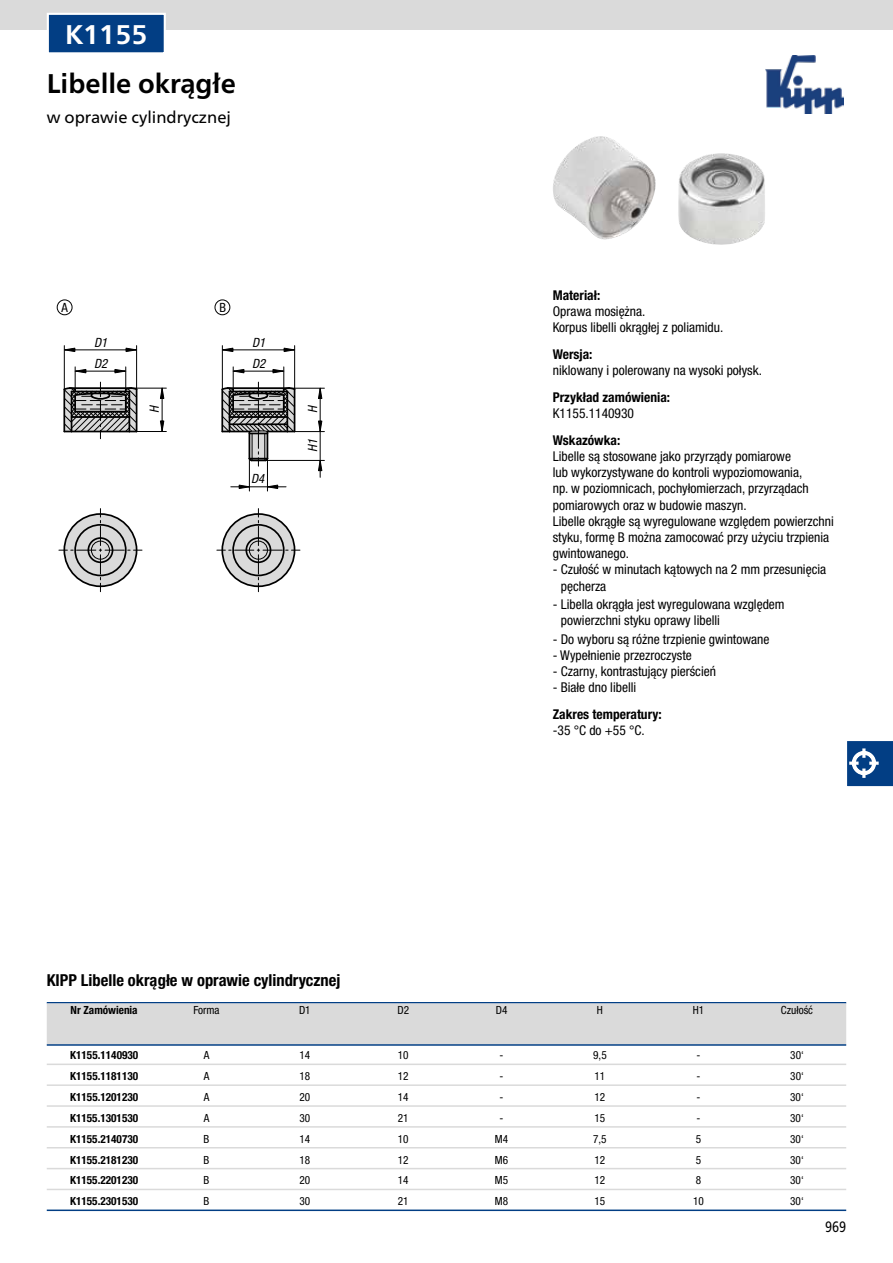
<style>
.page{position:relative;width:893px;height:1263px;background:#fff}
.page>*{position:absolute;margin:0;border:0;box-sizing:border-box;transform-origin:0 0}
.t1{font:700 27px "Frutiger Neue LTW1 G";color:#000}
.t2{font:700 27px "Frutiger Neue LTW1 G";color:#fff}
.t3{font:700 condensed 16.5px "Helvetica Neue LTW1 G";color:#000}
.t4{font:16.5px "Frutiger Neue LTW1 G";color:#000}
.t5{font:15px "Frutiger Neue LTW1 G";color:#000;scale:.81 1}
.t6{font:condensed 13.5px/16.2px "Helvetica Neue LTW1 G";color:#000}
.t7{font:700 condensed 13.5px "Helvetica Neue LTW1 G";color:#000}
.t8{font:italic condensed 12.75px "Helvetica Neue LTW1 G";color:#000}
.t9{font:condensed 12.75px "Helvetica Neue LTW1 G";color:#000}
.t10{font:condensed 11.25px "Helvetica Neue LTW1 G";color:#000}
.t11{font:700 condensed 11.25px "Helvetica Neue LTW1 G";color:#000}
</style>
<div class="page">
<img style="left:765px;top:55px;width:79px;height:58px">
<div style="left:0;top:0;width:893px;height:30px;background:#dadada"></div>
<svg style="left:847px;top:741px;width:46px;height:46px;background:#2e5f99"></svg>
<img style="left:553px;top:136px;width:212px;height:109px">
<div style="left:57px;top:299px;width:15px;height:16px;border:1px solid #000;border-radius:50%"></div>
<div style="left:215px;top:299px;width:15px;height:16px;border:1px solid #000;border-radius:50%"></div>
<svg style="left:59px;top:509px;width:83px;height:83px"></svg>
<svg style="left:217px;top:509px;width:83px;height:83px"></svg>
<svg style="left:125px;top:347px;width:13px;height:6px"></svg>
<svg style="left:63px;top:347px;width:13px;height:6px"></svg>
<hr style="left:64px;top:349px;width:73px;height:1px;background:#000">
<hr style="left:64px;top:346px;width:1px;height:43px;background:#000">
<hr style="left:136px;top:346px;width:1px;height:43px;background:#000">
<svg style="left:63px;top:367px;width:103px;height:72px"></svg>
<hr style="left:162px;top:388px;width:1px;height:43px;background:#000">
<svg style="left:238px;top:484px;width:17px;height:5px"></svg>
<svg style="left:262px;top:484px;width:16px;height:5px"></svg>
<svg style="left:283px;top:347px;width:13px;height:6px"></svg>
<svg style="left:221px;top:347px;width:13px;height:6px"></svg>
<hr style="left:223px;top:349px;width:72px;height:1px;background:#000">
<hr style="left:222px;top:346px;width:1px;height:43px;background:#000">
<hr style="left:294px;top:346px;width:1px;height:43px;background:#000">
<hr style="left:320px;top:432px;width:1px;height:45px;background:#000">
<hr style="left:267px;top:459px;width:1px;height:32px;background:#000">
<svg style="left:221px;top:367px;width:103px;height:104px"></svg>
<hr style="left:249px;top:459px;width:1px;height:32px;background:#000">
<hr style="left:231px;top:486px;width:55px;height:1px;background:#000">
<div style="left:48px;top:14px;width:117px;height:39px;background:#023e84"></div>
<div style="left:47px;top:13px;width:119px;height:41px;border:2px solid #fff"></div>
<hr style="left:47px;top:1002px;width:799px;height:1px;background:#023e84">
<div style="left:47px;top:1003px;width:799px;height:41px;background:#dadada"></div>
<hr style="left:47px;top:1044px;width:799px;height:2px;background:#023e84">
<hr style="left:47px;top:1063px;width:799px;height:2px;background:#dadada">
<hr style="left:47px;top:1084px;width:799px;height:2px;background:#dadada">
<hr style="left:47px;top:1105px;width:799px;height:2px;background:#dadada">
<hr style="left:47px;top:1126px;width:799px;height:2px;background:#dadada">
<hr style="left:47px;top:1147px;width:799px;height:1px;background:#dadada">
<hr style="left:47px;top:1168px;width:799px;height:1px;background:#dadada">
<hr style="left:47px;top:1189px;width:799px;height:1px;background:#dadada">
<hr style="left:47px;top:1209px;width:799px;height:2px;background:#023e84">
<h1 class="t2" style="left:65px;top:18px;width:84px">K1155</h1>
<h1 class="t1" style="left:47px;top:67px;width:191px">Libelle okrągłe</h1>
<p class="t4" style="left:47px;top:105px;width:186px">w oprawie cylindrycznej</p>
<p class="t9" style="left:61px;top:299px;width:8px">A</p>
<p class="t9" style="left:219px;top:299px;width:8px">B</p>
<p class="t8" style="left:94px;top:335px;width:15px">D1</p>
<p class="t8" style="left:252px;top:335px;width:15px">D1</p>
<p class="t8" style="left:94px;top:356px;width:15px">D2</p>
<p class="t8" style="left:252px;top:356px;width:15px">D2</p>
<p class="t8" style="left:147px;top:413px;width:9px;rotate:-90deg">H</p>
<p class="t8" style="left:305px;top:413px;width:9px;rotate:-90deg">H</p>
<p class="t8" style="left:305px;top:452px;width:14px;rotate:-90deg">H1</p>
<p class="t8" style="left:251px;top:472px;width:15px">D4</p>
<p class="t7" style="left:553px;top:287px;width:49px">Materiał:</p>
<p class="t6" style="left:553px;top:303px;width:172px">Oprawa mosiężna.<br>Korpus libelli okrągłej z poliamidu.</p>
<p class="t7" style="left:553px;top:346px;width:41px">Wersja:</p>
<p class="t6" style="left:553px;top:362px;width:211px">niklowany i polerowany na wysoki połysk.</p>
<p class="t7" style="left:553px;top:389px;width:119px">Przykład zamówienia:</p>
<p class="t6" style="left:553px;top:405px;width:83px">K1155.1140930</p>
<p class="t7" style="left:553px;top:432px;width:69px">Wskazówka:</p>
<p class="t6" style="left:553px;top:448px;width:282px">Libelle są stosowane jako przyrządy pomiarowe<br>lub wykorzystywane do kontroli wypoziomowania,<br>np. w poziomnicach, pochyłomierzach, przyrządach pomiarowych oraz w budowie maszyn.<br>Libelle okrągłe są wyregulowane względem powierzchni styku, formę B można zamocować przy użyciu trzpienia gwintowanego.</p>
<p class="t6" style="left:561px;top:562px;width:267px;text-indent:-8px">- Czułość w minutach kątowych na 2 mm przesunięcia pęcherza</p>
<p class="t6" style="left:561px;top:596px;width:225px;text-indent:-8px">- Libella okrągła jest wyregulowana względem powierzchni styku oprawy libelli</p>
<p class="t6" style="left:553px;top:631px;width:218px">- Do wyboru są różne trzpienie gwintowane</p>
<p class="t6" style="left:553px;top:647px;width:141px">- Wypełnienie przezroczyste</p>
<p class="t6" style="left:553px;top:663px;width:165px">- Czarny, kontrastujący pierścień</p>
<p class="t6" style="left:553px;top:679px;width:85px">- Białe dno libelli</p>
<p class="t7" style="left:553px;top:706px;width:110px">Zakres temperatury:</p>
<p class="t6" style="left:553px;top:722px;width:94px">-35 °C do +55 °C.</p>
<p class="t3" style="left:47px;top:970px;width:295px">KIPP Libelle okrągłe w oprawie cylindrycznej</p>
<p class="t11" style="left:71px;top:1003px;width:69px">Nr Zamówienia</p>
<p class="t10" style="left:193px;top:1003px;width:28px">Forma</p>
<p class="t10" style="left:299px;top:1003px;width:13px">D1</p>
<p class="t10" style="left:397px;top:1003px;width:13px">D2</p>
<p class="t10" style="left:496px;top:1003px;width:13px">D4</p>
<p class="t10" style="left:597px;top:1003px;width:8px">H</p>
<p class="t10" style="left:693px;top:1003px;width:13px">H1</p>
<p class="t10" style="left:781px;top:1003px;width:34px">Czułość</p>
<p class="t11" style="left:70px;top:1048px;width:70px">K1155.1140930</p>
<p class="t10" style="left:204px;top:1049px;width:7px">A</p>
<p class="t10" style="left:299px;top:1049px;width:12px">14</p>
<p class="t10" style="left:398px;top:1049px;width:12px">10</p>
<p class="t10" style="left:500px;top:1049px;width:5px">-</p>
<p class="t10" style="left:593px;top:1049px;width:15px">9,5</p>
<p class="t10" style="left:696px;top:1049px;width:5px">-</p>
<p class="t10" style="left:790px;top:1049px;width:15px">30‘</p>
<p class="t11" style="left:70px;top:1069px;width:70px">K1155.1181130</p>
<p class="t10" style="left:204px;top:1069px;width:7px">A</p>
<p class="t10" style="left:299px;top:1069px;width:12px">18</p>
<p class="t10" style="left:398px;top:1069px;width:12px">12</p>
<p class="t10" style="left:500px;top:1069px;width:5px">-</p>
<p class="t10" style="left:595px;top:1069px;width:12px">11</p>
<p class="t10" style="left:696px;top:1069px;width:5px">-</p>
<p class="t10" style="left:790px;top:1069px;width:15px">30‘</p>
<p class="t11" style="left:70px;top:1090px;width:70px">K1155.1201230</p>
<p class="t10" style="left:204px;top:1090px;width:7px">A</p>
<p class="t10" style="left:299px;top:1090px;width:12px">20</p>
<p class="t10" style="left:398px;top:1090px;width:12px">14</p>
<p class="t10" style="left:500px;top:1090px;width:5px">-</p>
<p class="t10" style="left:595px;top:1090px;width:12px">12</p>
<p class="t10" style="left:696px;top:1090px;width:5px">-</p>
<p class="t10" style="left:790px;top:1090px;width:15px">30‘</p>
<p class="t11" style="left:70px;top:1111px;width:70px">K1155.1301530</p>
<p class="t10" style="left:204px;top:1111px;width:7px">A</p>
<p class="t10" style="left:299px;top:1111px;width:12px">30</p>
<p class="t10" style="left:398px;top:1111px;width:12px">21</p>
<p class="t10" style="left:500px;top:1111px;width:5px">-</p>
<p class="t10" style="left:595px;top:1111px;width:12px">15</p>
<p class="t10" style="left:696px;top:1111px;width:5px">-</p>
<p class="t10" style="left:790px;top:1111px;width:15px">30‘</p>
<p class="t11" style="left:70px;top:1132px;width:70px">K1155.2140730</p>
<p class="t10" style="left:204px;top:1132px;width:7px">B</p>
<p class="t10" style="left:299px;top:1132px;width:12px">14</p>
<p class="t10" style="left:398px;top:1132px;width:12px">10</p>
<p class="t10" style="left:495px;top:1132px;width:15px">M4</p>
<p class="t10" style="left:593px;top:1132px;width:15px">7,5</p>
<p class="t10" style="left:696px;top:1132px;width:7px">5</p>
<p class="t10" style="left:790px;top:1132px;width:15px">30‘</p>
<p class="t11" style="left:70px;top:1153px;width:70px">K1155.2181230</p>
<p class="t10" style="left:204px;top:1153px;width:7px">B</p>
<p class="t10" style="left:299px;top:1153px;width:12px">18</p>
<p class="t10" style="left:398px;top:1153px;width:12px">12</p>
<p class="t10" style="left:495px;top:1153px;width:15px">M6</p>
<p class="t10" style="left:595px;top:1153px;width:12px">12</p>
<p class="t10" style="left:696px;top:1153px;width:7px">5</p>
<p class="t10" style="left:790px;top:1153px;width:15px">30‘</p>
<p class="t11" style="left:70px;top:1174px;width:70px">K1155.2201230</p>
<p class="t10" style="left:204px;top:1174px;width:7px">B</p>
<p class="t10" style="left:299px;top:1174px;width:12px">20</p>
<p class="t10" style="left:398px;top:1174px;width:12px">14</p>
<p class="t10" style="left:495px;top:1174px;width:15px">M5</p>
<p class="t10" style="left:595px;top:1174px;width:12px">12</p>
<p class="t10" style="left:696px;top:1174px;width:7px">8</p>
<p class="t10" style="left:790px;top:1174px;width:15px">30‘</p>
<p class="t11" style="left:70px;top:1194px;width:70px">K1155.2301530</p>
<p class="t10" style="left:204px;top:1195px;width:7px">B</p>
<p class="t10" style="left:299px;top:1195px;width:12px">30</p>
<p class="t10" style="left:398px;top:1195px;width:12px">21</p>
<p class="t10" style="left:495px;top:1195px;width:15px">M8</p>
<p class="t10" style="left:595px;top:1195px;width:12px">15</p>
<p class="t10" style="left:693px;top:1195px;width:12px">10</p>
<p class="t10" style="left:790px;top:1195px;width:15px">30‘</p>
<p class="t5" style="left:825px;top:1215px;width:27px">969</p>
</div>
